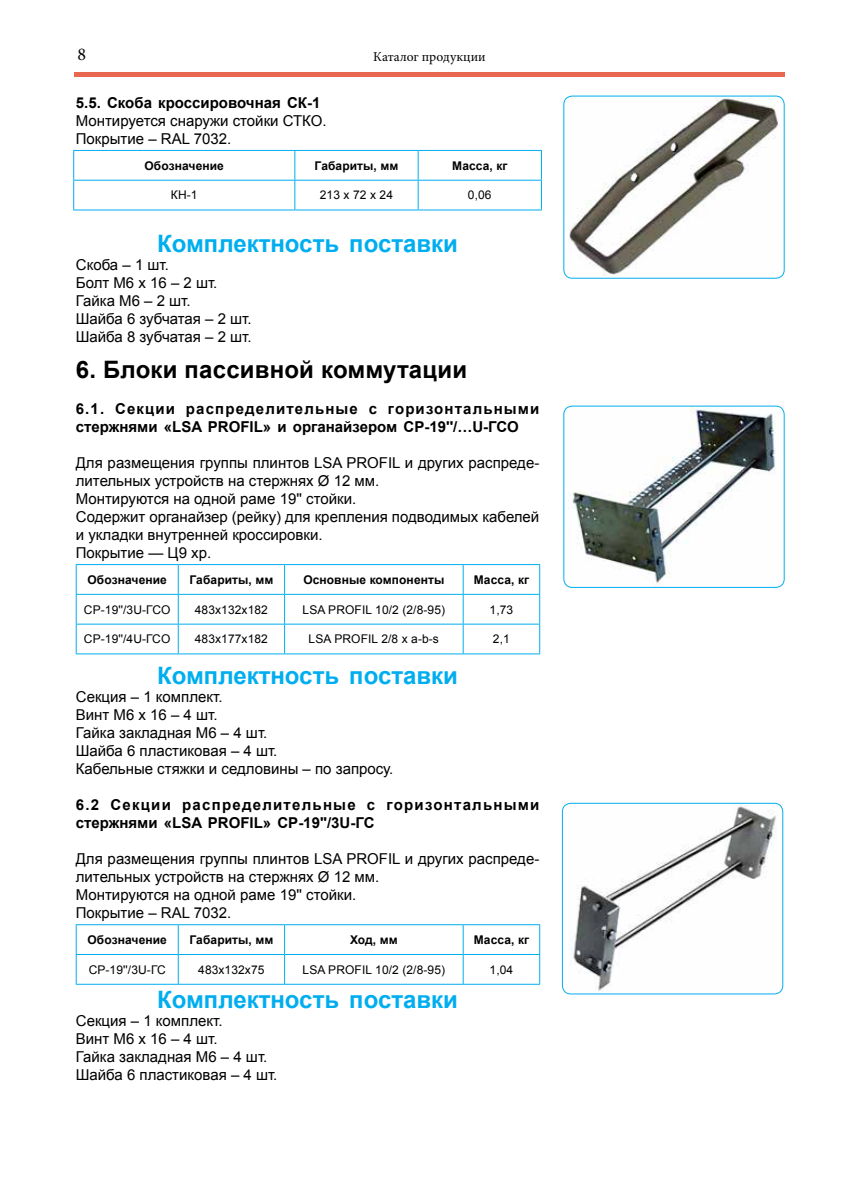
<style>
.page{position:relative;width:859px;height:1191px;background:#fff}
.page>*{position:absolute;margin:0;border:0;box-sizing:border-box;transform-origin:0 0}
.t1{font:700 24px "Arial";color:#00aeef}
.t2{font:700 24px "Arial";letter-spacing:.01em;color:#000}
.t3{font:18px "Minion Pro";color:#000}
.t4{font:15px/18px "Arial";color:#000}
.t5{font:700 15px/18px "Arial";letter-spacing:.06em;color:#000}
.t6{font:700 15px/18px "Arial";letter-spacing:.08em;color:#000}
.t7{font:700 15px "Arial";color:#000}
.t8{font:13.5px "Minion Pro";color:#000}
.t9{font:12px "Arial";letter-spacing:.01em;color:#000}
.t10{font:700 12px "Arial";letter-spacing:.01em;color:#000}
</style>
<div class="page">
<hr style="left:74px;top:73px;width:710px;height:4px;background:#e8674f">
<hr style="left:73px;top:150px;width:222px;height:1px;background:#00aeef">
<hr style="left:295px;top:150px;width:123px;height:1px;background:#00aeef">
<hr style="left:418px;top:150px;width:124px;height:1px;background:#00aeef">
<hr style="left:73px;top:180px;width:222px;height:1px;background:#00aeef">
<svg style="left:73px;top:151px;width:1px;height:59px"></svg>
<hr style="left:295px;top:180px;width:123px;height:1px;background:#00aeef">
<svg style="left:294px;top:151px;width:1px;height:59px"></svg>
<hr style="left:418px;top:180px;width:124px;height:1px;background:#00aeef">
<svg style="left:418px;top:151px;width:1px;height:59px"></svg>
<svg style="left:541px;top:151px;width:1px;height:59px"></svg>
<hr style="left:73px;top:210px;width:222px;height:1px;background:#00aeef">
<hr style="left:295px;top:210px;width:123px;height:1px;background:#00aeef">
<hr style="left:418px;top:210px;width:124px;height:1px;background:#00aeef">
<hr style="left:76px;top:564px;width:102px;height:1px;background:#00aeef">
<hr style="left:178px;top:564px;width:107px;height:1px;background:#00aeef">
<hr style="left:285px;top:564px;width:178px;height:1px;background:#00aeef">
<hr style="left:463px;top:564px;width:77px;height:1px;background:#00aeef">
<hr style="left:76px;top:594px;width:102px;height:1px;background:#00aeef">
<hr style="left:178px;top:594px;width:107px;height:1px;background:#00aeef">
<hr style="left:285px;top:594px;width:178px;height:1px;background:#00aeef">
<hr style="left:463px;top:594px;width:77px;height:1px;background:#00aeef">
<hr style="left:76px;top:624px;width:102px;height:1px;background:#00aeef">
<svg style="left:76px;top:565px;width:1px;height:88px"></svg>
<hr style="left:178px;top:624px;width:107px;height:1px;background:#00aeef">
<svg style="left:178px;top:565px;width:1px;height:88px"></svg>
<hr style="left:285px;top:624px;width:178px;height:1px;background:#00aeef">
<svg style="left:284px;top:565px;width:1px;height:88px"></svg>
<hr style="left:463px;top:624px;width:77px;height:1px;background:#00aeef">
<svg style="left:463px;top:565px;width:1px;height:88px"></svg>
<svg style="left:539px;top:565px;width:1px;height:88px"></svg>
<hr style="left:76px;top:653px;width:102px;height:1px;background:#00aeef">
<hr style="left:178px;top:653px;width:107px;height:1px;background:#00aeef">
<hr style="left:285px;top:653px;width:178px;height:1px;background:#00aeef">
<hr style="left:463px;top:653px;width:77px;height:1px;background:#00aeef">
<hr style="left:76px;top:924px;width:102px;height:1px;background:#00aeef">
<hr style="left:178px;top:924px;width:107px;height:1px;background:#00aeef">
<hr style="left:285px;top:924px;width:178px;height:1px;background:#00aeef">
<hr style="left:463px;top:924px;width:77px;height:1px;background:#00aeef">
<hr style="left:76px;top:954px;width:102px;height:1px;background:#00aeef">
<svg style="left:76px;top:925px;width:1px;height:59px"></svg>
<hr style="left:178px;top:954px;width:107px;height:1px;background:#00aeef">
<svg style="left:178px;top:925px;width:1px;height:59px"></svg>
<hr style="left:285px;top:954px;width:178px;height:1px;background:#00aeef">
<svg style="left:284px;top:925px;width:1px;height:59px"></svg>
<hr style="left:463px;top:954px;width:77px;height:1px;background:#00aeef">
<svg style="left:463px;top:925px;width:1px;height:59px"></svg>
<svg style="left:539px;top:925px;width:1px;height:59px"></svg>
<hr style="left:76px;top:984px;width:102px;height:1px;background:#00aeef">
<hr style="left:178px;top:984px;width:107px;height:1px;background:#00aeef">
<hr style="left:285px;top:984px;width:178px;height:1px;background:#00aeef">
<hr style="left:463px;top:984px;width:77px;height:1px;background:#00aeef">
<img style="left:568px;top:406px;width:213px;height:181px">
<div style="left:563px;top:406px;width:221px;height:182px;border:1px solid #00aeef;border-radius:9px"></div>
<img style="left:571px;top:803px;width:210px;height:191px">
<div style="left:562px;top:803px;width:221px;height:191px;border:1px solid #00aeef;border-radius:9px"></div>
<img style="left:568px;top:96px;width:213px;height:181px">
<div style="left:563px;top:96px;width:221px;height:183px;border:1px solid #00aeef;border-radius:9px"></div>
<p class="t3" style="left:78px;top:42px;width:10px">8</p>
<p class="t8" style="left:373px;top:48px;width:114px">Каталог продукции</p>
<p class="t7" style="left:76px;top:93px;width:246px">5.5. Cкоба кроссировочная СК-1</p>
<p class="t4" style="left:76px;top:112px;width:252px">Монтируется снаружи стойки СТКО.<br>Покрытие – RAL 7032.</p>
<p class="t10" style="left:145px;top:157px;width:81px">Обозначение</p>
<p class="t10" style="left:315px;top:157px;width:85px">Габариты, мм</p>
<p class="t10" style="left:452px;top:157px;width:57px">Масса, кг</p>
<p class="t9" style="left:171px;top:187px;width:28px">КН-1</p>
<p class="t9" style="left:320px;top:187px;width:75px">213 х 72 х 24</p>
<p class="t9" style="left:468px;top:187px;width:25px">0,06</p>
<h1 class="t1" style="left:157px;top:228px;width:302px">Комплектность поставки</h1>
<p class="t4" style="left:76px;top:256px;width:177px">Скоба – 1 шт.<br>Болт М6 х 16 – 2 шт.<br>Гайка М6 – 2 шт.<br>Шайба 6 зубчатая – 2 шт.<br>Шайба 8 зубчатая – 2 шт.</p>
<h1 class="t2" style="left:76px;top:354px;width:393px">6. Блоки пассивной коммутации</h1>
<p class="t5" style="left:76px;top:400px;width:465px">6.1. Секции распределительные с горизонтальными стержнями «LSA PROFIL» и органайзером СР-19''/…U-ГСО</p>
<p class="t4" style="left:76px;top:454px;width:465px">Для размещения группы плинтов LSA PROFIL и других распреде&shy;лительных устройств на стержнях Ø 12 мм.<br>Монтируются на одной раме 19'' стойки.<br>Содержит органайзер (рейку) для крепления подводимых кабелей и укладки внутренней кроссировки.<br>Покрытие — Ц9 хр.</p>
<p class="t10" style="left:88px;top:571px;width:81px">Обозначение</p>
<p class="t10" style="left:190px;top:571px;width:85px">Габариты, мм</p>
<p class="t10" style="left:303px;top:571px;width:142px">Основные компоненты</p>
<p class="t10" style="left:474px;top:571px;width:57px">Масса, кг</p>
<p class="t9" style="left:84px;top:601px;width:88px">СР-19''/3U-ГСO</p>
<p class="t9" style="left:195px;top:601px;width:75px">483х132х182</p>
<p class="t9" style="left:303px;top:601px;width:144px">LSA PROFIL 10/2 (2/8-95)</p>
<p class="t9" style="left:490px;top:601px;width:25px">1,73</p>
<p class="t9" style="left:84px;top:631px;width:88px">СР-19''/4U-ГСO</p>
<p class="t9" style="left:195px;top:631px;width:75px">483х177х182</p>
<p class="t9" style="left:309px;top:631px;width:132px">LSA PROFIL 2/8 х a-b-s</p>
<p class="t9" style="left:493px;top:631px;width:18px">2,1</p>
<h1 class="t1" style="left:157px;top:660px;width:302px">Комплектность поставки</h1>
<p class="t4" style="left:76px;top:688px;width:319px">Секция – 1 комплект.<br>Винт М6 х 16 – 4 шт.<br>Гайка закладная М6 – 4 шт.<br>Шайба 6 пластиковая – 4 шт.<br>Кабельные стяжки и седловины – по запросу.</p>
<p class="t6" style="left:76px;top:796px;width:465px">6.2 Секции распределительные с горизонтальными стержнями «LSA PROFIL» СР-19''/3U-ГС</p>
<p class="t4" style="left:76px;top:850px;width:465px">Для размещения группы плинтов LSA PROFIL и других распреде&shy;лительных устройств на стержнях Ø 12 мм.<br>Монтируются на одной раме 19'' стойки.<br>Покрытие – RAL 7032.</p>
<p class="t10" style="left:88px;top:931px;width:81px">Обозначение</p>
<p class="t10" style="left:190px;top:931px;width:85px">Габариты, мм</p>
<p class="t10" style="left:350px;top:931px;width:49px">Ход, мм</p>
<p class="t10" style="left:474px;top:931px;width:57px">Масса, кг</p>
<p class="t9" style="left:89px;top:961px;width:79px">СР-19''/3U-ГС</p>
<p class="t9" style="left:198px;top:961px;width:68px">483х132х75</p>
<p class="t9" style="left:303px;top:961px;width:144px">LSA PROFIL 10/2 (2/8-95)</p>
<p class="t9" style="left:490px;top:961px;width:25px">1,04</p>
<h1 class="t1" style="left:157px;top:984px;width:302px">Комплектность поставки</h1>
<p class="t4" style="left:76px;top:1012px;width:203px">Секция – 1 комплект.<br>Винт М6 х 16 – 4 шт.<br>Гайка закладная М6 – 4 шт.<br>Шайба 6 пластиковая – 4 шт.</p>
</div>
